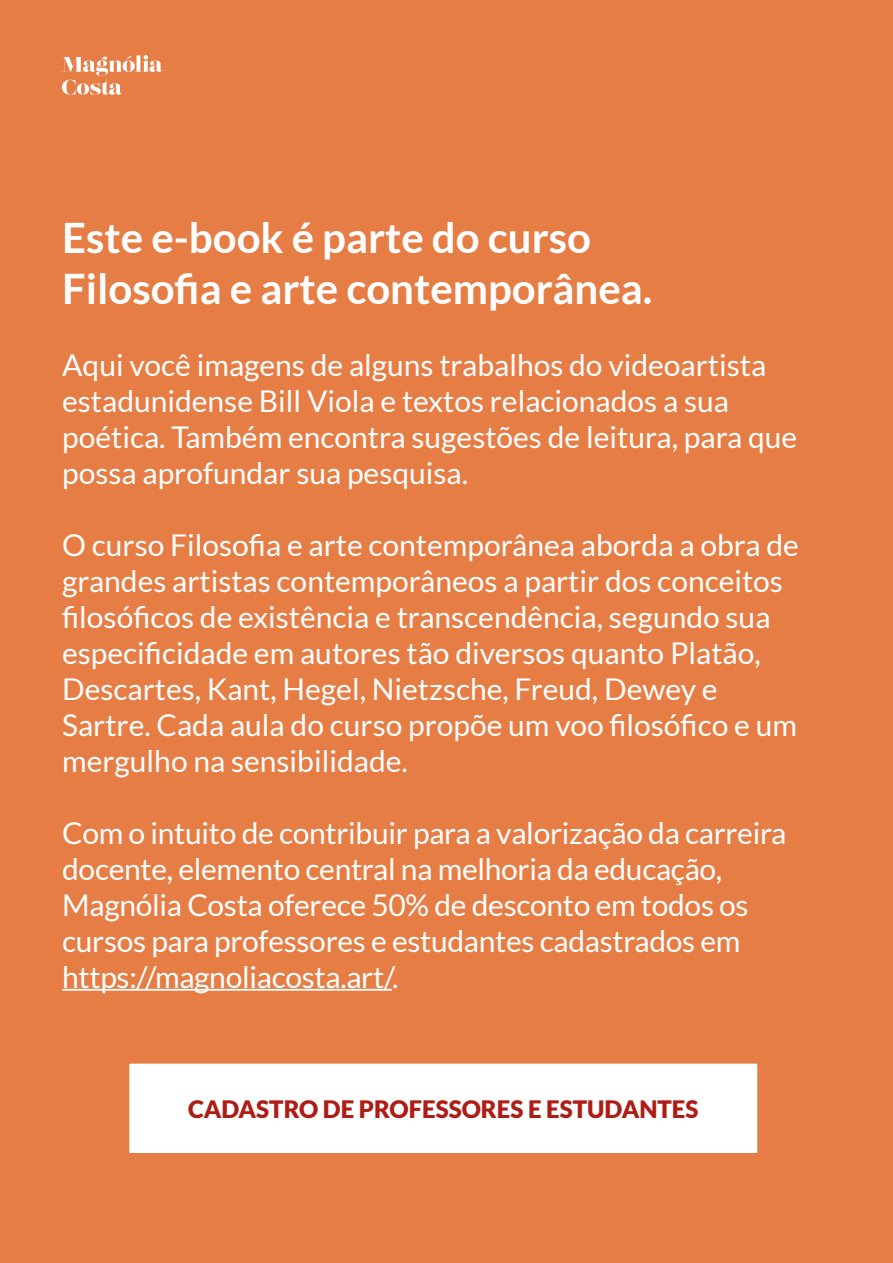
<style>
.page{position:relative;width:893px;height:1263px;background:#e67d45}
.page>*{position:absolute;margin:0;border:0;box-sizing:border-box;transform-origin:0 0}
.titulo{font:700 42px "Lato";color:#fff}
.texto{font:30px/36px "Lato";color:#fff}
.texto-2{font:900 24px "Lato";color:#ad1c15}
</style>
<div class="page">
<svg style="left:61px;top:55px;width:102px;height:40px"></svg>
<hr style="left:62px;top:989px;width:330px;height:2px;background:#fff">
<div style="left:130px;top:1064px;width:626px;height:88px;background:#fff"></div>
<div style="left:129px;top:1064px;width:628px;height:89px;border:2px solid #fff"></div>
<p class="titulo" style="left:62px;top:214px;width:530px">Este e-book é parte do curso</p>
<p class="titulo" style="left:62px;top:264px;width:591px">Filosofia e arte contemporânea.</p>
<p class="texto" style="left:62px;top:346px;width:737px">Aqui você imagens de alguns trabalhos do videoartista estadunidense Bill Viola e textos relacionados a sua poética. Também encontra sugestões de leitura, para que possa aprofundar sua pesquisa.</p>
<p class="texto" style="left:62px;top:526px;width:738px">O curso Filosofia e arte contemporânea aborda a obra de grandes artistas contemporâneos a partir dos conceitos filosóficos de existência e transcendência, segundo sua especificidade em autores tão diversos quanto Platão, Descartes, Kant, Hegel, Nietzsche, Freud, Dewey e Sartre. Cada aula do curso propõe um voo filosófico e um mergulho na sensibilidade.</p>
<p class="texto" style="left:62px;top:814px;width:726px">Com o intuito de contribuir para a valorização da carreira docente, elemento central na melhoria da educação, Magnólia Costa oferece 50% de desconto em todos os cursos para professores e estudantes cadastrados em https://magnoliacosta.art/.</p>
<p class="texto-2" style="left:188px;top:1095px;width:512px">CADASTRO DE PROFESSORES E ESTUDANTES</p>
</div>
